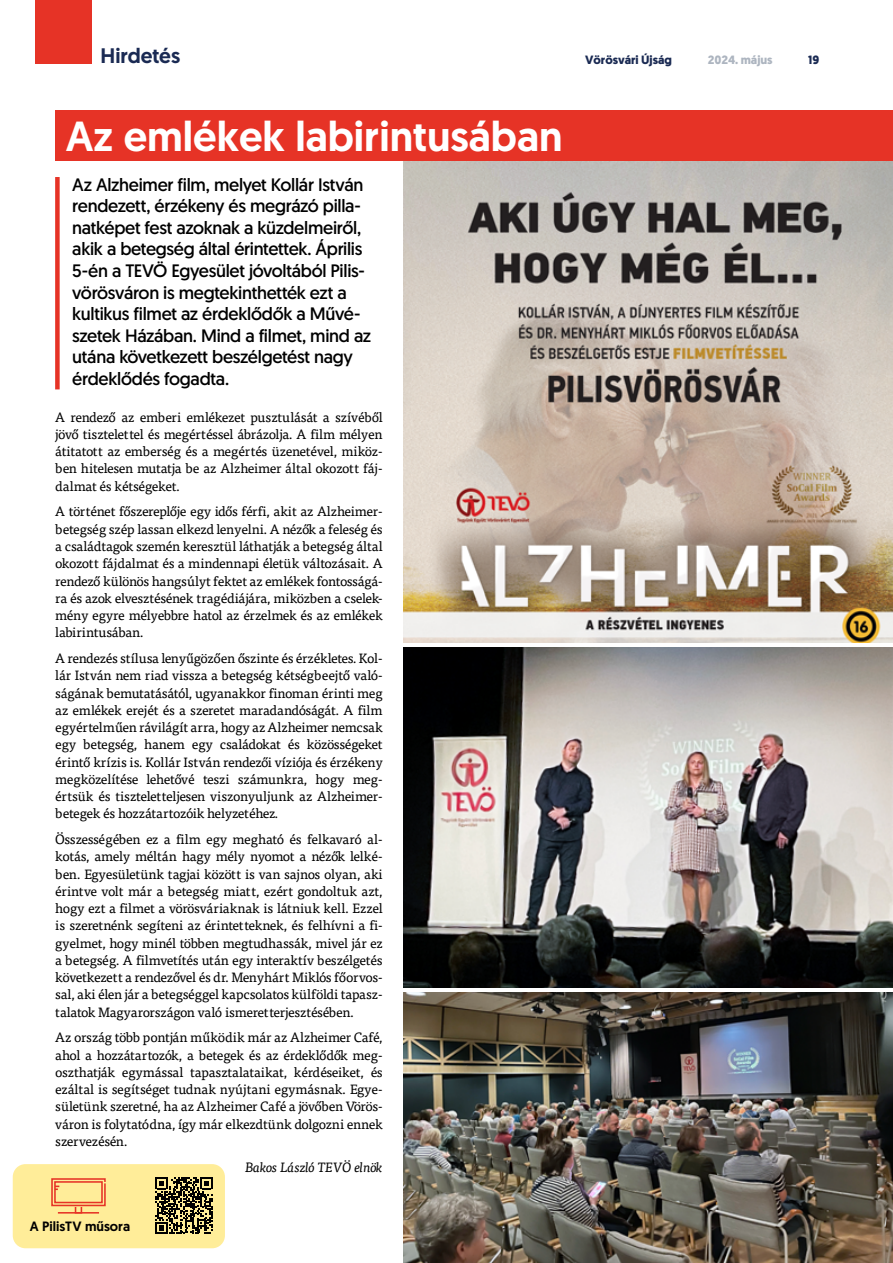
<style>
.page{position:relative;width:893px;height:1263px;background:#fff}
.page>*{position:absolute;margin:0;border:0;box-sizing:border-box;transform-origin:0 0}
.t1{font:500 42px "Geomanist";color:#fff}
.t2{font:500 21px "Geomanist";color:#1a2a53}
.t3{font:18px/21.6px "Geomanist";letter-spacing:-.015em;color:#000}
.t4{font:13.5px/17.2px "Tisa Pro";letter-spacing:-.025em;color:#000;text-align:justify}
.t5{font:italic 13.5px "Tisa Pro";letter-spacing:-.03em;color:#000}
.t6{font:500 13.5px "Geomanist";color:#000}
.t7{font:700 12px "Geomanist";color:#1a2a53}
.t8{font:700 12px "Geomanist";color:#adb5c0}
</style>
<div class="page">
<div style="left:55px;top:111px;width:838px;height:50px;background:#e63326"></div>
<div style="left:55px;top:177px;width:5px;height:212px;background:#e63326"></div>
<img style="left:404px;top:161px;width:489px;height:482px">
<img style="left:404px;top:993px;width:489px;height:270px">
<img style="left:404px;top:648px;width:489px;height:339px">
<div style="left:13px;top:1164px;width:212px;height:84px;background:#ffed99;border-radius:13px"></div>
<div style="left:75px;top:1206px;width:7px;height:7px;border:2px solid #e63326"></div>
<hr style="left:58px;top:1212px;width:41px;height:1px;background:#e63326">
<svg style="left:51px;top:1178px;width:55px;height:29px"></svg>
<svg style="left:156px;top:1177px;width:56px;height:57px"></svg>
<div style="left:35px;top:0;width:56px;height:63px;background:#e63326"></div>
<h2 class="t2" style="left:100px;top:42px;width:81px">Hirdetés</h2>
<h1 class="t1" style="left:66px;top:108px;width:498px">Az emlékek labirintusában</h1>
<p class="t3" style="left:72px;top:173px;width:300px">Az Alzheimer film, melyet Kollár István rendezett, érzékeny és megrázó pilla&shy;natképet fest azoknak a küzdelmeiről, akik a betegség által érintettek. Április 5-én a TEVÖ Egyesület jóvoltából Pilis&shy;vörösváron is megtekinthették ezt a kultikus filmet az érdeklődők a Művé&shy;szetek Házában. Mind a filmet, mind az utána következett beszélgetést nagy érdeklődés fogadta.</p>
<p class="t4" style="left:55px;top:407px;width:329px">A rendező az emberi emlékezet pusztulását a szívéből jövő tisztelettel és megértéssel ábrázolja. A film mélyen átitatott az emberség és a megértés üzenetével, miköz&shy;ben hitelesen mutatja be az Alzheimer által okozott fáj&shy;dalmat és kétségeket.</p>
<p class="t4" style="left:55px;top:502px;width:329px">A történet főszereplője egy idős férfi, akit az Alzheimer&shy;betegség szép lassan elkezd lenyelni. A nézők a feleség és a családtagok szemén keresztül láthatják a betegség által okozott fájdalmat és a mindennapi életük változásait. A rendező különös hangsúlyt fektet az emlékek fontosságá&shy;ra és azok elvesztésének tragédiájára, miközben a cselek&shy;mény egyre mélyebbre hatol az érzelmek és az emlékek labirintusában.</p>
<p class="t4" style="left:55px;top:649px;width:329px">A rendezés stílusa lenyűgözően őszinte és érzékletes. Kol&shy;lár István nem riad vissza a betegség kétségbeejtő való&shy;ságának bemutatásától, ugyanakkor finoman érinti meg az emlékek erejét és a szeretet maradandóságát. A film egyértelműen rávilágít arra, hogy az Alzheimer nemcsak egy betegség, hanem egy családokat és közösségeket érintő krízis is. Kollár István rendezői víziója és érzékeny megközelítése lehetővé teszi számunkra, hogy meg&shy;értsük és tiszteletteljesen viszonyuljunk az Alzheimer&shy;betegek és hozzátartozóik helyzetéhez.</p>
<p class="t4" style="left:55px;top:830px;width:329px">Összességében ez a film egy megható és felkavaró al&shy;kotás, amely méltán hagy mély nyomot a nézők lelké&shy;ben. Egyesületünk tagjai között is van sajnos olyan, aki érintve volt már a betegség miatt, ezért gondoltuk azt, hogy ezt a filmet a vörösváriaknak is látniuk kell. Ezzel is szeretnénk segíteni az érintetteknek, és felhívni a fi&shy;gyelmet, hogy minél többen megtudhassák, mivel jár ez a betegség. A filmvetítés után egy interaktív beszélgetés következett a rendezővel és dr. Menyhárt Miklós főorvos&shy;sal, aki élen jár a betegséggel kapcsolatos külföldi tapasz&shy;talatok Magyarországon való ismeretterjesztésében.</p>
<p class="t4" style="left:55px;top:1028px;width:329px">Az ország több pontján működik már az Alzheimer Café, ahol a hozzátartozók, a betegek és az érdeklődők meg&shy;oszthatják egymással tapasztalataikat, kérdéseiket, és ezáltal is segítséget tudnak nyújtani egymásnak. Egye&shy;sületünk szeretné, ha az Alzheimer Café a jövőben Vörös&shy;váron is folytatódna, így már elkezdtünk dolgozni ennek szervezésén.</p>
<p class="t5" style="left:245px;top:1157px;width:139px">Bakos László TEVÖ elnök</p>
<p class="t6" style="left:30px;top:1217px;width:102px">A PilisTV műsora</p>
<p class="t7" style="left:585px;top:52px;width:88px">Vörösvári Újság</p>
<p class="t8" style="left:708px;top:52px;width:66px">2024. május</p>
<p class="t7" style="left:808px;top:52px;width:13px">19</p>
</div>
